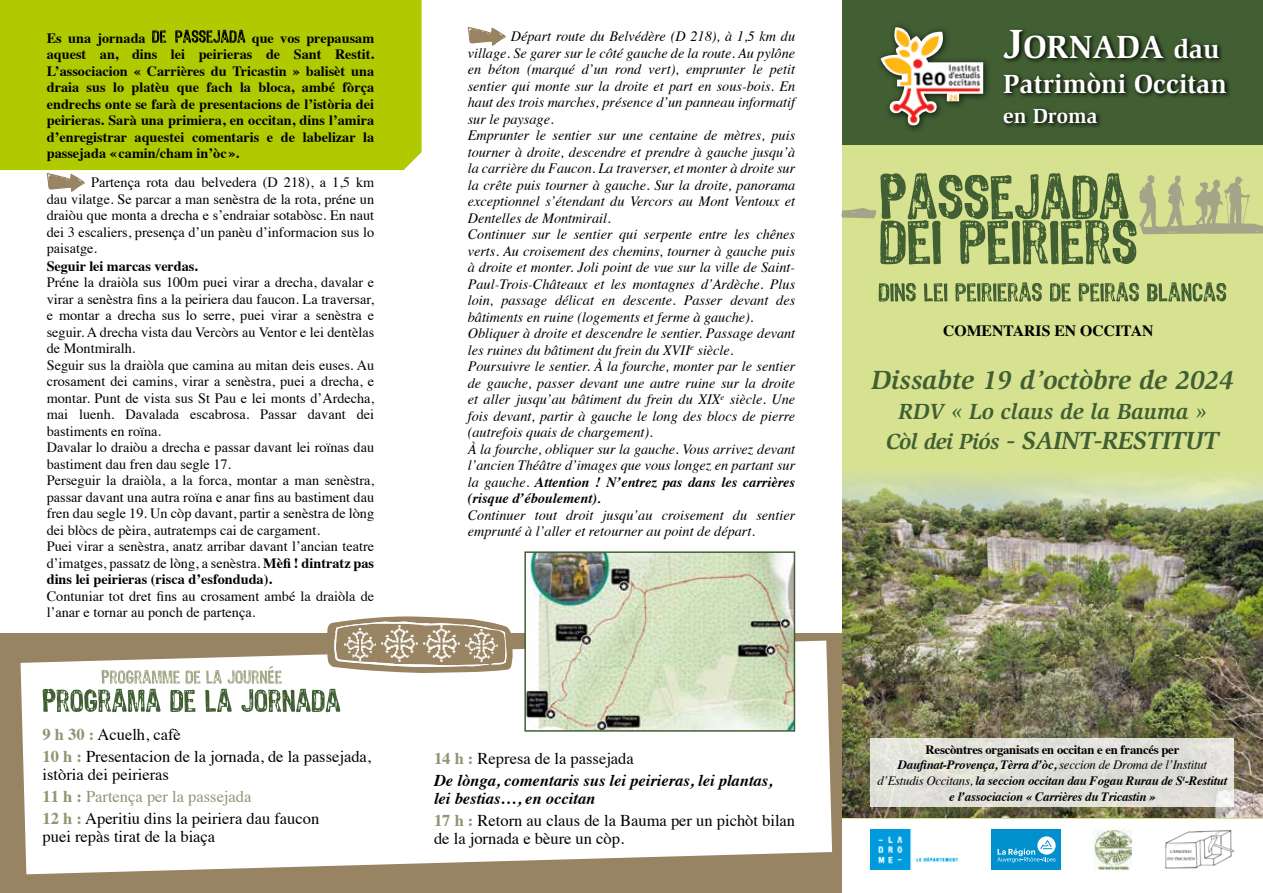
<style>
.page{position:relative;width:1263px;height:893px;background:#fff}
.page>*{position:absolute;margin:0;border:0;box-sizing:border-box;transform-origin:0 0}
.t1{font:700 33px "Slimbach Std";color:#fff}
.t2{font:italic 700 27px "Slimbach Std";color:#415f33}
.t3{font:700 27px "Slimbach Std";color:#fff}
.t4{font:italic 700 25.5px "Slimbach Std";letter-spacing:-.02em;color:#415f33}
.t5{font:italic 700 22.5px "Slimbach Std";color:#415f33}
.t6{font:700 21px "Slimbach Std";color:#fff}
.t7{font:16.5px/22px "Times";color:#000}
.t8{font:italic 700 16.5px/22px "Times";color:#000}
.t9{font:700 15.75px "Times";color:#000}
.t10{font:italic 14.25px/16.5px "Times";color:#000}
.t11{font:14.25px/16.5px "Times";color:#000}
.t12{font:700 14.25px/16.5px "Times";color:#000;text-align:justify}
.t13{font:italic 700 12.75px/15.8px "Times";letter-spacing:-.02em;color:#000;text-align:center}
.s1{font-weight:700}
.s2{font-weight:700;color:#919473}
.s3{color:#919473}
.s4{font-style:normal;color:#919473}
.s5{font-weight:400;font-style:normal}
.s6{font-weight:700;font-style:italic}
.s7{font-size:42px}
.s8{font-size:27px}
.s9{font-size:22.5px}
.s10{font-style:normal}
.s11{font-weight:400}
</style>
<div class="page">
<div style="left:0;top:0;width:422px;height:170px;background:#afca00"></div>
<div style="left:842px;top:0;width:421px;height:819px;background:#d7e291"></div>
<img style="left:842px;top:474px;width:421px;height:343px">
<div style="left:842px;top:0;width:421px;height:145px;background:#415f33"></div>
<div style="left:27px;top:634px;width:786px;height:259px;background:#988362"></div>
<div style="left:0;top:634px;width:43px;height:259px;background:#988362"></div>
<div style="left:799px;top:634px;width:43px;height:259px;background:#988362"></div>
<svg style="left:21px;top:641px;width:811px;height:233px;fill:#fff"></svg>
<svg style="left:468px;top:27px;width:38px;height:19px"></svg>
<div style="left:871px;top:738px;width:363px;height:68px;background:#e0e0d9"></div>
<div style="left:875px;top:22px;width:117px;height:112px;background:#000;opacity:.75"></div>
<img style="left:880px;top:27px;width:103px;height:98px">
<svg style="left:1003px;top:28px;width:227px;height:99px"></svg>
<svg style="left:879px;top:282px;width:347px;height:20px"></svg>
<svg style="left:152px;top:30px;width:93px;height:13px"></svg>
<svg style="left:47px;top:173px;width:38px;height:19px"></svg>
<img style="left:527px;top:554px;width:265px;height:175px">
<div style="left:524px;top:551px;width:271px;height:181px;border:2px solid #415f33"></div>
<svg style="left:841px;top:173px;width:422px;height:92px"></svg>
<svg style="left:43px;top:616px;width:470px;height:96px"></svg>
<div style="left:991px;top:829px;width:70px;height:40px;background:#0090ce"></div>
<svg style="left:997px;top:836px;width:59px;height:26px"></svg>
<img style="left:871px;top:829px;width:87px;height:40px">
<svg style="left:1131px;top:830px;width:1px;height:36px"></svg>
<img style="left:1093px;top:829px;width:38px;height:40px">
<img style="left:1165px;top:830px;width:69px;height:39px">
<p class="t12" style="left:47px;top:28px;width:100px">Es una jornada</p>
<p class="t12" style="left:47px;top:28px;width:329px;text-indent:205px">que vos prepausam aquest an, dins lei peirieras de Sant Restit.<br>L’associacion « Carrières du Tricastin » balisèt una draia sus lo platèu que fach la bloca, ambé fòrça endrechs onte se farà de presentacions de l’istòria dei peirieras. Sarà una primiera, en occitan, dins l’amira d’enregistrar aquestei comentaris e de labelizar la passejada «camin/cham in’òc».</p>
<p class="t11" style="left:47px;top:173px;width:329px;text-align:justify;text-indent:45px">Partença rota dau belvedera (D 218), a 1,5 km dau vilatge. Se parcar a man senèstra de la rota, préne un draiòu que monta a drecha e s’endraiar sotabòsc. En naut dei 3 escaliers, presença d’un panèu d’informacion sus lo paisatge.</p>
<p class="t12" style="left:47px;top:256px;width:153px">Seguir lei marcas verdas.</p>
<p class="t11" style="left:47px;top:273px;width:329px">Préne la draiòla sus 100m puei virar a drecha, davalar e virar a senèstra fins a la peiriera dau faucon. La traversar, e montar a drecha sus lo serre, puei virar a senèstra e seguir. A drecha vista dau Vercòrs au Ventor e lei dentèlas de Montmiralh.<br>Seguir sus la draiòla que camina au mitan deis euses. Au crosament dei camins, virar a senèstra, puei a drecha, e montar. Punt de vista sus St Pau e lei monts d’Ardecha, mai luenh. Davalada escabrosa. Passar davant dei bastiments en roïna.<br>Davalar lo draiòu a drecha e passar davant lei roïnas dau bastiment dau fren dau segle 17.<br>Perseguir la draiòla, a la forca, montar a man senèstra, passar davant una autra roïna e anar fins au bastiment dau fren dau segle 19. Un còp davant, partir a senèstra de lòng dei blòcs de pèira, autratemps cai de cargament.<br>Puei virar a senèstra, anatz arribar davant l’ancian teatre d’imatges, passatz de lòng, a senèstra. <span class="s1">Mèfi ! dintratz pas dins lei peirieras (risca d’esfonduda).</span></p>
<p class="t11" style="left:47px;top:586px;width:329px">Contuniar tot dret fins au crosament ambé la draiòla de l’anar e tornar au ponch de partença.</p>
<p class="t7" style="left:43px;top:722px;width:330px"><span class="s2">9 h 30 :</span> Acuelh, cafè<br><span class="s2">10 h :</span> Presentacion de la jornada, de la passejada,</p>
<p class="t7" style="left:43px;top:762px;width:278px">istòria dei peirieras<br><span class="s2">11 h :</span> <span class="s3">Partença per la passejada<br></span><span class="s2">12 h :</span> Aperitiu dins la peiriera dau faucon</p>
<p class="t7" style="left:43px;top:824px;width:174px">puei repàs tirat de la biaça</p>
<p class="t10" style="left:468px;top:27px;width:329px;text-indent:43px">Départ route du Belvédère (D 218), à 1,5 km du village. Se garer sur le côté gauche de la route. Au pylône en béton (marqué d’un rond vert), emprunter le petit sentier qui monte sur la droite et part en sous-bois. En haut des trois marches, présence d’un panneau informatif sur le paysage.<br>Emprunter le sentier sur une centaine de mètres, puis tourner à droite, descendre et prendre à gauche jusqu’à la carrière du Faucon. La traverser, et monter à droite sur la crête puis tourner à gauche. Sur la droite, panorama exceptionnel s’étendant du Vercors au Mont Ventoux et Dentelles de Montmirail.<br>Continuer sur le sentier qui serpente entre les chênes verts. Au croisement des chemins, tourner à gauche puis à droite et monter. Joli point de vue sur la ville de Saint-Paul-Trois-Châteaux et les montagnes d’Ardèche. Plus loin, passage délicat en descente. Passer devant des bâtiments en ruine (logements et ferme à gauche).<br>Obliquer à droite et descendre le sentier. Passage devant les ruines du bâtiment du frein du XVII<sup>e</sup> siècle.<br>Poursuivre le sentier. À la fourche, monter par le sentier de gauche, passer devant une autre ruine sur la droite et aller jusqu’au bâtiment du frein du XIX<sup>e</sup> siècle. Une fois devant, partir à gauche le long des blocs de pierre (autrefois quais de chargement).<br>À la fourche, obliquer sur la gauche. Vous arrivez devant l’ancien Théâtre d’images que vous longez en partant sur la gauche. <span class="s1">Attention ! N’entrez pas dans les carrières (risque d’éboulement).</span></p>
<p class="t10" style="left:468px;top:506px;width:329px">Continuer tout droit jusqu’au croisement du sentier emprunté à l’aller et retourner au point de départ.</p>
<p class="t8" style="left:434px;top:746px;width:340px"><span class="s4">14 h :</span> <span class="s5">Represa de la passejada<br></span>De lònga, comentaris sus lei peirieras, lei plantas,</p>
<p class="t7" style="left:434px;top:786px;width:363px"><span class="s6">lei bestias…, en occitan<br></span><span class="s2">17 h :</span> Retorn au claus de la Bauma per un pichòt bilan</p>
<p class="t7" style="left:434px;top:826px;width:192px">de la jornada e bèure un còp.</p>
<h1 class="t1" style="left:1003px;top:27px;width:218px"><span class="s7">J</span>ORNADA <span class="s8">dau</span></h1>
<h2 class="t3" style="left:1003px;top:67px;width:225px">Patrimòni Occitan</h2>
<h3 class="t6" style="left:1003px;top:103px;width:96px">en Droma</h3>
<p class="t9" style="left:943px;top:315px;width:212px">COMENTARIS EN OCCITAN</p>
<h2 class="t2" style="left:872px;top:365px;width:363px">Dissabte 19 d’octòbre de 2024</h2>
<h3 class="t5" style="left:898px;top:399px;width:310px">RDV « Lo claus de la Bauma »</h3>
<h3 class="t4" style="left:886px;top:426px;width:334px"><span class="s9">Còl dei Piós</span> - SAINT-RESTITUT</h3>
<p class="t13" style="left:878px;top:740px;width:351px"><span class="s10">Rescòntres organisats en occitan e en francés per </span>Daufinat-Provença, Tèrra d’òc, <span class="s11">seccion de Droma de l’Institut d’Estudis Occitans,</span> la seccion occitan dau Fogau Rurau de S<sup>t</sup>-Restitut e l’associacion « Carrières du Tricastin »</p>
</div>
